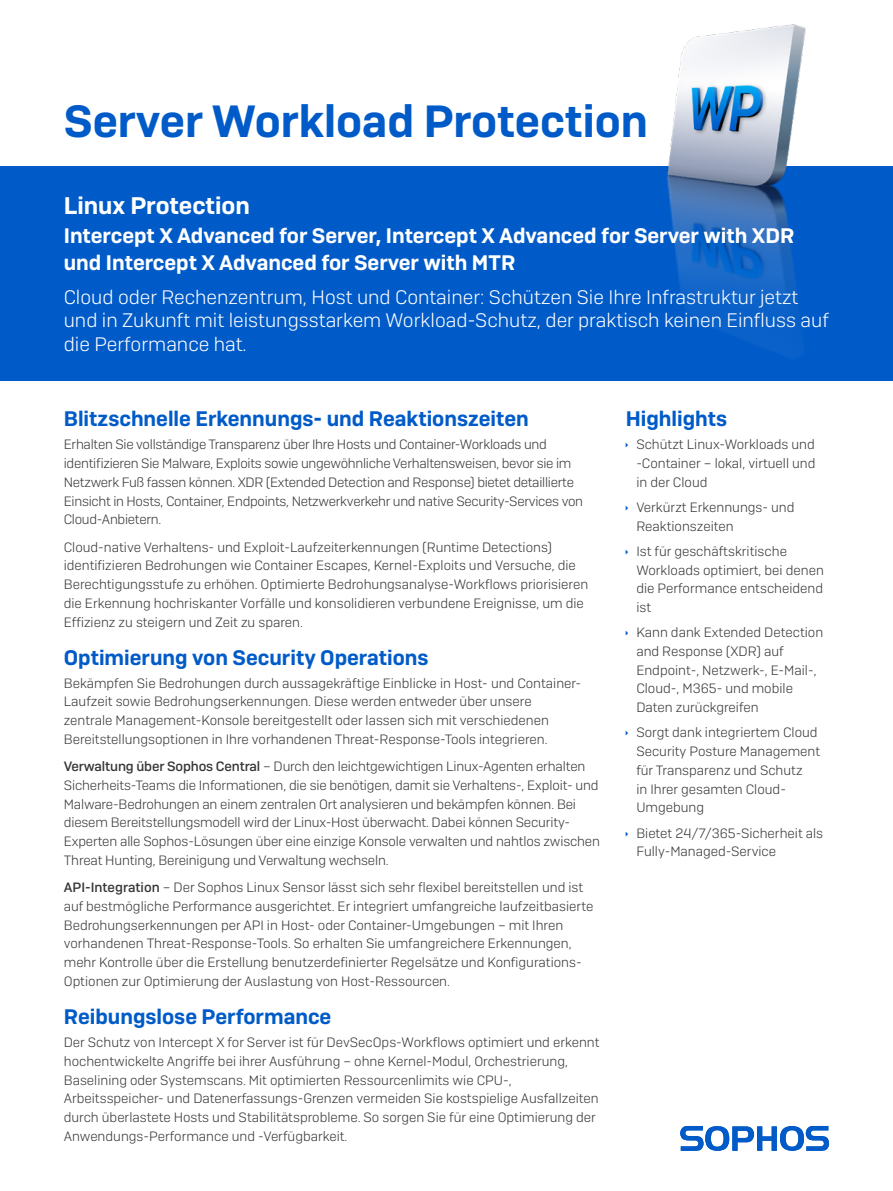
<style>
.page{position:relative;width:893px;height:1191px;background:#fff}
.page>*{position:absolute;margin:0;border:0;box-sizing:border-box;transform-origin:0 0}
.t1{font:600 45px "Sophos Sans";color:#005bc8}
.Intro_Header{font:600 24px "Sophos Sans";color:#fff}
.Subheading_1{font:600 21px "Sophos Sans";color:#005bc8}
.Intro_subheading{font:600 21px/27px "Sophos Sans";color:#fff}
.Intro_copy{font:300 19.5px/23.4px "Sophos Sans";color:#fff}
.Body_Copy{font:300 13.5px/18.8px "Sophos Sans";color:#363738}
.Body_Copy-2{font:300 13.5px/18.8px "Sophos Sans";letter-spacing:-.02em;color:#363738}
.s1{font-weight:500}
</style>
<div class="page">
<div style="left:0;top:167px;width:893px;height:214px;background:#005bc8"></div>
<img style="left:663px;top:24px;width:147px;height:332px">
<svg style="left:680px;top:1126px;width:149px;height:24px"></svg>
<p class="t1" style="left:64px;top:94px;width:586px">Server Workload Protection</p>
<p class="Intro_Header" style="left:64px;top:191px;width:188px">Linux Protection</p>
<p class="Intro_subheading" style="left:64px;top:222px;width:732px">Intercept X Advanced for Server, Intercept X Advanced for Server with XDR und Intercept X Advanced for Server with MTR</p>
<p class="Intro_copy" style="left:64px;top:285px;width:767px">Cloud oder Rechenzentrum, Host und Container: Schützen Sie Ihre Infrastruktur jetzt und in Zukunft mit leistungsstarkem Workload-Schutz, der praktisch keinen Einfluss auf die Performance hat.</p>
<p class="Subheading_1" style="left:64px;top:406px;width:467px">Blitzschnelle Erkennungs- und Reaktionszeiten</p>
<p class="Body_Copy-2" style="left:64px;top:435px;width:521px">Erhalten Sie vollständige Transparenz über Ihre Hosts und Container-Workloads und identifizieren Sie Malware, Exploits sowie ungewöhnliche Verhaltensweisen, bevor sie im Netzwerk Fuß fassen können. XDR (Extended Detection and Response) bietet detaillierte Einsicht in Hosts, Container, Endpoints, Netzwerkverkehr und native Security-Services von Cloud-Anbietern.</p>
<p class="Body_Copy" style="left:64px;top:537px;width:526px">Cloud-native Verhaltens- und Exploit-Laufzeiterkennungen (Runtime Detections) identifizieren Bedrohungen wie Container Escapes, Kernel-Exploits und Versuche, die Berechtigungsstufe zu erhöhen. Optimierte Bedrohungsanalyse-Workflows priorisieren die Erkennung hochriskanter Vorfälle und konsolidieren verbundene Ereignisse, um die Effizienz zu steigern und Zeit zu sparen.</p>
<p class="Subheading_1" style="left:64px;top:644px;width:366px">Optimierung von Security Operations</p>
<p class="Body_Copy" style="left:64px;top:673px;width:519px">Bekämpfen Sie Bedrohungen durch aussagekräftige Einblicke in Host- und Container-Laufzeit sowie Bedrohungserkennungen. Diese werden entweder über unsere zentrale Management-Konsole bereitgestellt oder lassen sich mit verschiedenen Bereitstellungsoptionen in Ihre vorhandenen Threat-Response-Tools integrieren.</p>
<p class="Body_Copy" style="left:64px;top:757px;width:538px"><span class="s1">Verwaltung über Sophos Central</span> – Durch den leichtgewichtigen Linux-Agenten erhalten Sicherheits-Teams die Informationen, die sie benötigen, damit sie Verhaltens-, Exploit- und Malware-Bedrohungen an einem zentralen Ort analysieren und bekämpfen können. Bei diesem Bereitstellungsmodell wird der Linux-Host überwacht. Dabei können Security-Experten alle Sophos-Lösungen über eine einzige Konsole verwalten und nahtlos zwischen Threat Hunting, Bereinigung und Verwaltung wechseln.</p>
<p class="Body_Copy" style="left:64px;top:878px;width:531px"><span class="s1">API-Integration</span> – Der Sophos Linux Sensor lässt sich sehr flexibel bereitstellen und ist auf bestmögliche Performance ausgerichtet. Er integriert umfangreiche laufzeitbasierte Bedrohungserkennungen per API in Host- oder Container-Umgebungen – mit Ihren vorhandenen Threat-Response-Tools. So erhalten Sie umfangreichere Erkennungen, mehr Kontrolle über die Erstellung benutzerdefinierter Regelsätze und Konfigurations-Optionen zur Optimierung der Auslastung von Host-Ressourcen.</p>
<p class="Subheading_1" style="left:64px;top:1003px;width:269px">Reibungslose Performance</p>
<p class="Body_Copy" style="left:64px;top:1032px;width:537px">Der Schutz von Intercept X for Server ist für DevSecOps-Workflows optimiert und erkennt hochentwickelte Angriffe bei ihrer Ausführung – ohne Kernel-Modul, Orchestrierung, Baselining oder Systemscans. Mit optimierten Ressourcenlimits wie CPU-, Arbeitsspeicher- und Datenerfassungs-Grenzen vermeiden Sie kostspielige Ausfallzeiten durch überlastete Hosts und Stabilitätsprobleme. So sorgen Sie für eine Optimierung der Anwendungs-Performance und -Verfügbarkeit.</p>
<p class="Subheading_1" style="left:626px;top:406px;width:103px">Highlights</p>
<p class="Body_Copy" style="left:636px;top:435px;width:181px;text-align:justify">Schützt Linux-Workloads und -Container – lokal, virtuell und in der Cloud</p>
<p class="Body_Copy" style="left:636px;top:497px;width:160px">Verkürzt Erkennungs- und<br>Reaktionszeiten</p>
<p class="Body_Copy" style="left:636px;top:541px;width:189px">Ist für geschäftskritische<br>Workloads optimiert, bei denen die Performance entscheidend ist</p>
<p class="Body_Copy" style="left:636px;top:623px;width:188px">Kann dank Extended Detection and Response (XDR) auf<br>Endpoint-, Netzwerk-, E-Mail-,<br>Cloud-, M365- und mobile<br>Daten zurückgreifen</p>
<p class="Body_Copy" style="left:636px;top:723px;width:185px">Sorgt dank integriertem Cloud<br>Security Posture Management für Transparenz und Schutz<br>in Ihrer gesamten Cloud-<br>Umgebung</p>
<p class="Body_Copy" style="left:636px;top:823px;width:188px">Bietet 24/7/365-Sicherheit als<br>Fully-Managed-Service</p>
</div>
